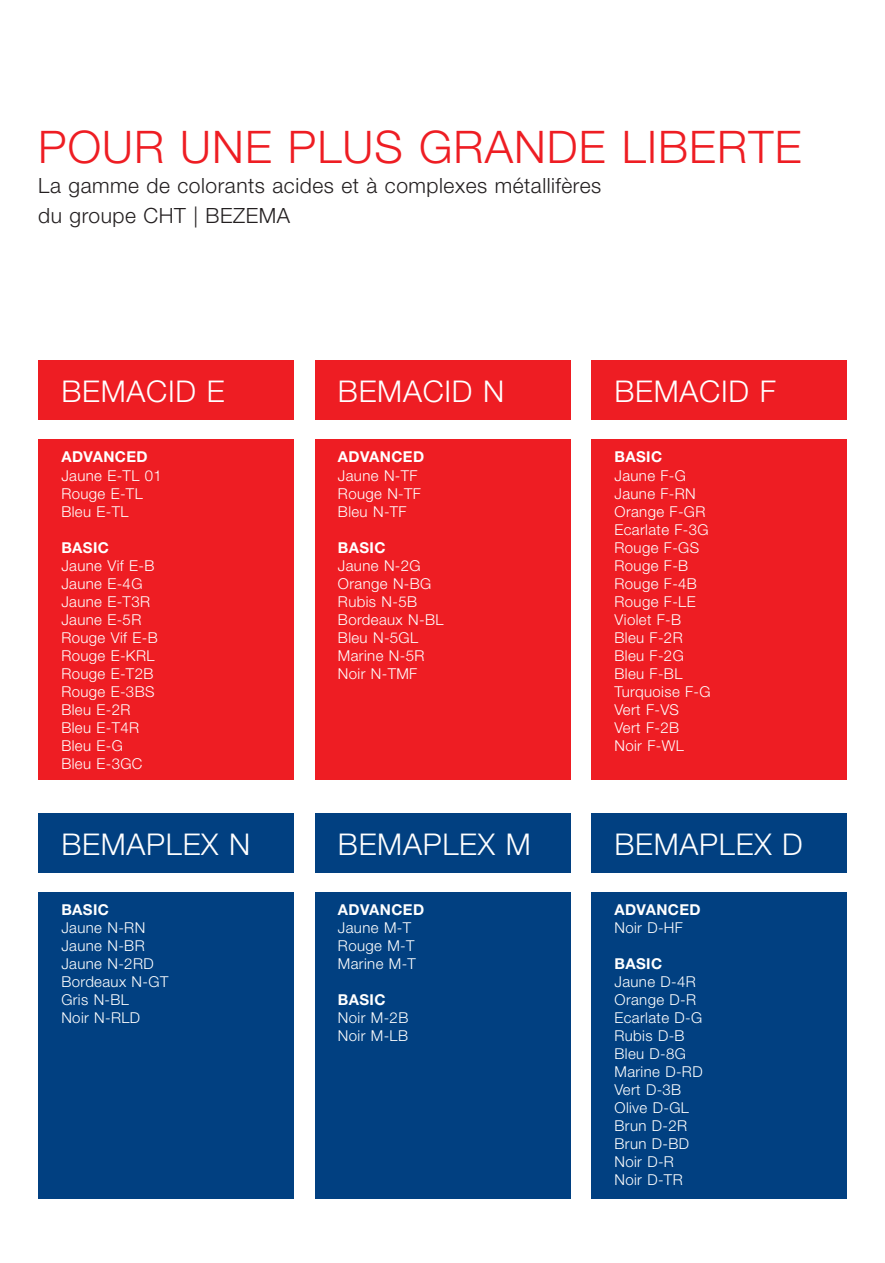
<style>
.page{position:relative;width:885px;height:1263px;background:#fff}
.page>*{position:absolute;margin:0;border:0;box-sizing:border-box;transform-origin:0 0}
.t1{font:300 45px "Helvetica Neue";letter-spacing:.025em;color:#ee1d23}
.t2{font:300 30px "Helvetica Neue";letter-spacing:.025em;color:#fff}
.t3{font:300 21px/30px "Helvetica Neue";letter-spacing:.025em;color:#231f20}
.t4{font:300 15px/18px "Helvetica Neue";letter-spacing:.025em;color:#fff}
.t5{font:700 15px "Helvetica Neue";letter-spacing:.025em;color:#fff}
</style>
<div class="page">
<div style="left:315px;top:360px;width:255px;height:60px;background:#ee1d23"></div>
<div style="left:591px;top:360px;width:255px;height:60px;background:#ee1d23"></div>
<div style="left:38px;top:360px;width:255px;height:60px;background:#ee1d23"></div>
<div style="left:38px;top:439px;width:255px;height:340px;background:#ee1d23"></div>
<div style="left:315px;top:439px;width:255px;height:340px;background:#ee1d23"></div>
<div style="left:591px;top:439px;width:255px;height:340px;background:#ee1d23"></div>
<div style="left:315px;top:813px;width:255px;height:60px;background:#014081"></div>
<div style="left:591px;top:813px;width:255px;height:60px;background:#014081"></div>
<div style="left:38px;top:813px;width:255px;height:60px;background:#014081"></div>
<div style="left:38px;top:892px;width:255px;height:306px;background:#014081"></div>
<div style="left:315px;top:892px;width:255px;height:306px;background:#014081"></div>
<div style="left:591px;top:892px;width:255px;height:306px;background:#014081"></div>
<h1 class="t1" style="left:38px;top:119px;width:764px">POUR UNE PLUS GRANDE LIBERTE</h1>
<h3 class="t3" style="left:38px;top:170px;width:564px">La gamme de colorants acides et à complexes métallifères du groupe CHT | BEZEMA</h3>
<h2 class="t2" style="left:61px;top:373px;width:164px">BEMACID E</h2>
<h2 class="t2" style="left:338px;top:373px;width:168px">BEMACID N</h2>
<h2 class="t2" style="left:614px;top:373px;width:163px">BEMACID F</h2>
<p class="t5" style="left:61px;top:448px;width:88px">ADVANCED</p>
<p class="t4" style="left:61px;top:466px;width:102px">Jaune E-TL 01<br>Rouge E-TL<br>Bleu E-TL</p>
<p class="t5" style="left:61px;top:538px;width:49px">BASIC</p>
<p class="t4" style="left:61px;top:556px;width:98px">Jaune Vif E-B<br>Jaune E-4G<br>Jaune E-T3R<br>Jaune E-5R<br>Rouge Vif E-B<br>Rouge E-KRL<br>Rouge E-T2B<br>Rouge E-3BS<br>Bleu E-2R<br>Bleu E-T4R<br>Bleu E-G<br>Bleu E-3GC</p>
<p class="t5" style="left:338px;top:448px;width:88px">ADVANCED</p>
<p class="t4" style="left:338px;top:466px;width:84px">Jaune N-TF<br>Rouge N-TF<br>Bleu N-TF</p>
<p class="t5" style="left:338px;top:538px;width:49px">BASIC</p>
<p class="t4" style="left:338px;top:556px;width:107px">Jaune N-2G<br>Orange N-BG<br>Rubis N-5B<br>Bordeaux N-BL<br>Bleu N-5GL<br>Marine N-5R<br>Noir N-TMF</p>
<p class="t5" style="left:614px;top:448px;width:49px">BASIC</p>
<p class="t4" style="left:614px;top:466px;width:98px">Jaune F-G<br>Jaune F-RN<br>Orange F-GR<br>Ecarlate F-3G<br>Rouge F-GS<br>Rouge F-B<br>Rouge F-4B<br>Rouge F-LE<br>Violet F-B<br>Bleu F-2R<br>Bleu F-2G<br>Bleu F-BL<br>Turquoise F-G<br>Vert F-VS<br>Vert F-2B<br>Noir F-WL</p>
<h2 class="t2" style="left:61px;top:826px;width:190px">BEMAPLEX N</h2>
<h2 class="t2" style="left:338px;top:826px;width:194px">BEMAPLEX M</h2>
<h2 class="t2" style="left:614px;top:826px;width:190px">BEMAPLEX D</h2>
<p class="t5" style="left:61px;top:901px;width:49px">BASIC</p>
<p class="t4" style="left:61px;top:919px;width:108px">Jaune N-RN<br>Jaune N-BR<br>Jaune N-2RD<br>Bordeaux N-GT<br>Gris N-BL<br>Noir N-RLD</p>
<p class="t5" style="left:338px;top:901px;width:88px">ADVANCED</p>
<p class="t4" style="left:338px;top:919px;width:79px">Jaune M-T<br>Rouge M-T<br>Marine M-T</p>
<p class="t5" style="left:338px;top:991px;width:49px">BASIC</p>
<p class="t4" style="left:338px;top:1009px;width:72px">Noir M-2B<br>Noir M-LB</p>
<p class="t5" style="left:614px;top:901px;width:88px">ADVANCED</p>
<p class="t4" style="left:614px;top:919px;width:70px">Noir D-HF</p>
<p class="t5" style="left:614px;top:955px;width:49px">BASIC</p>
<p class="t4" style="left:614px;top:973px;width:90px">Jaune D-4R<br>Orange D-R<br>Ecarlate D-G<br>Rubis D-B<br>Bleu D-8G<br>Marine D-RD<br>Vert D-3B<br>Olive D-GL<br>Brun D-2R<br>Brun D-BD<br>Noir D-R<br>Noir D-TR</p>
</div>
